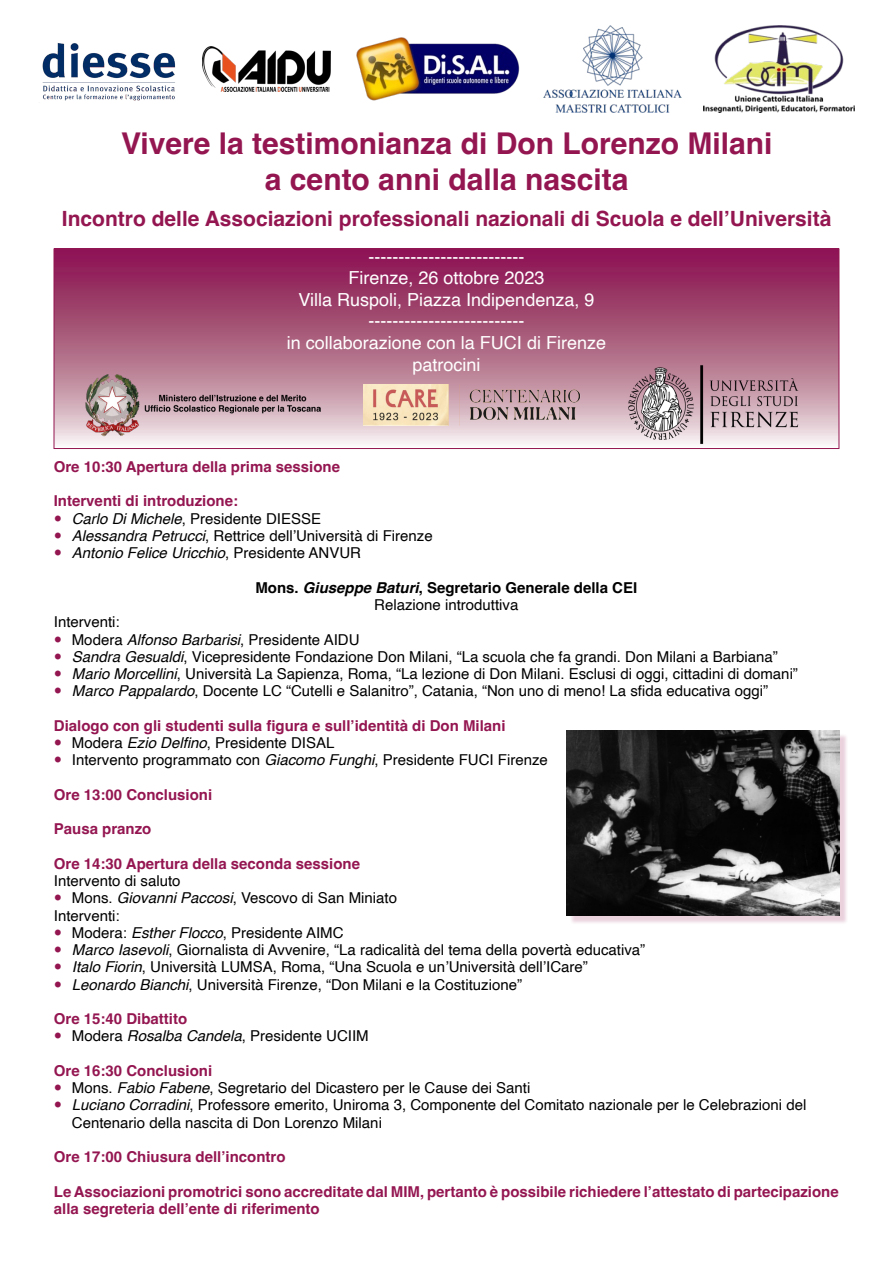
<style>
.page{position:relative;width:893px;height:1263px;background:#fff}
.page>*{position:absolute;margin:0;border:0;box-sizing:border-box;transform-origin:0 0}
.t1{font:700 30px/36px "Helvetica";color:#941651;text-align:center}
.t2{font:700 21px "Helvetica";color:#941651}
.t3{font:18px/21.6px "Helvetica";color:#fff;text-align:center}
.t4{font:15px/17.2px "Helvetica";color:#000}
.t5{font:700 15px/17.2px "Helvetica";color:#941651}
.t6{font:700 15px/17.2px "Helvetica";color:#000;text-align:center}
.s1{font-weight:700;color:#941651}
.s2{font-style:italic}
.s3{font-weight:400}
</style>
<div class="page">
<img style="left:544px;top:25px;width:138px;height:87px">
<img style="left:202px;top:46px;width:129px;height:45px">
<img style="left:356px;top:37px;width:164px;height:63px">
<img style="left:703px;top:25px;width:151px;height:87px">
<img style="left:42px;top:43px;width:134px;height:58px">
<svg style="left:56px;top:251px;width:781px;height:193px;background:#a9597d"></svg>
<div style="left:54px;top:249px;width:785px;height:200px;border:1px solid #941651"></div>
<img style="left:363px;top:385px;width:222px;height:40px">
<img style="left:628px;top:361px;width:181px;height:87px">
<img style="left:84px;top:371px;width:237px;height:68px">
<div style="left:569px;top:733px;width:280px;height:192px;background:#941651;opacity:.2"></div>
<img style="left:566px;top:730px;width:273px;height:185px">
<h1 class="t1" style="left:121px;top:129px;width:653px">Vivere la testimonianza di Don Lorenzo Milani a cento anni dalla nascita</h1>
<h2 class="t2" style="left:62px;top:206px;width:771px">Incontro delle Associazioni professionali nazionali di Scuola e dell’Università</h2>
<p class="t3" style="left:287px;top:246px;width:321px">--------------------------<br>Firenze, 26 ottobre 2023<br>Villa Ruspoli, Piazza Indipendenza, 9 --------------------------<br>in collaborazione con la FUCI di Firenze patrocini</p>
<p class="t5" style="left:54px;top:460px;width:288px">Ore 10:30 Apertura della prima sessione</p>
<p class="t4" style="left:72px;top:493px;width:362px;text-indent:-18px"><span class="s1">Interventi di introduzione:<br></span><span class="s2">Carlo Di Michele</span>, Presidente DIESSE<br><span class="s2">Alessandra Petrucci</span>, Rettrice dell’Università di Firenze <span class="s2">Antonio Felice Uricchio</span>, Presidente ANVUR</p>
<p class="t6" style="left:255px;top:580px;width:383px">Mons. <span class="s2">Giuseppe Baturi</span>, Segretario Generale della CEI<br><span class="s3">Relazione introduttiva</span></p>
<p class="t4" style="left:72px;top:614px;width:728px;text-indent:-18px">Interventi:<br>Modera <span class="s2">Alfonso Barbarisi</span>, Presidente AIDU<br><span class="s2">Sandra Gesualdi</span>, Vicepresidente Fondazione Don Milani, “La scuola che fa grandi. Don Milani a Barbiana” <span class="s2">Mario Morcellini</span>, Università La Sapienza, Roma, “La lezione di Don Milani. Esclusi di oggi, cittadini di domani” <span class="s2">Marco Pappalardo</span>, Docente LC “Cutelli e Salanitro”, Catania, “Non uno di meno! La sfida educativa oggi”</p>
<p class="t4" style="left:72px;top:717px;width:478px;text-indent:-18px"><span class="s1">Dialogo con gli studenti sulla figura e sull’identità di Don Milani<br></span>Modera <span class="s2">Ezio Delfino</span>, Presidente DISAL<br>Intervento programmato con <span class="s2">Giacomo Funghi</span>, Presidente FUCI Firenze</p>
<p class="t5" style="left:54px;top:787px;width:160px">Ore 13:00 Conclusioni</p>
<p class="t5" style="left:54px;top:822px;width:99px">Pausa pranzo</p>
<p class="t5" style="left:54px;top:856px;width:308px">Ore 14:30 Apertura della seconda sessione</p>
<p class="t4" style="left:54px;top:872px;width:128px">Intervento di saluto</p>
<p class="t4" style="left:72px;top:890px;width:327px">Mons. <span class="s2">Giovanni Paccosi</span>, Vescovo di San Miniato</p>
<p class="t4" style="left:54px;top:907px;width:67px">Interventi:</p>
<p class="t4" style="left:72px;top:924px;width:273px">Modera: <span class="s2">Esther Flocco</span>, Presidente AIMC</p>
<p class="t4" style="left:72px;top:941px;width:575px"><span class="s2">Marco Iasevoli</span>, Giornalista di Avvenire, “La radicalità del tema della povertà educativa”</p>
<p class="t4" style="left:72px;top:959px;width:517px"><span class="s2">Italo Fiorin</span>, Università LUMSA, Roma, “Una Scuola e un’Università dell’ICare”</p>
<p class="t4" style="left:72px;top:976px;width:452px"><span class="s2">Leonardo Bianchi</span>, Università Firenze, “Don Milani e la Costituzione”</p>
<p class="t4" style="left:72px;top:1010px;width:298px;text-indent:-18px"><span class="s1">Ore 15:40 Dibattito<br></span>Modera <span class="s2">Rosalba Candela</span>, Presidente UCIIM</p>
<p class="t4" style="left:72px;top:1062px;width:736px;text-indent:-18px"><span class="s1">Ore 16:30 Conclusioni<br></span>Mons. <span class="s2">Fabio Fabene</span>, Segretario del Dicastero per le Cause dei Santi<br><span class="s2">Luciano Corradini</span>, Professore emerito, Uniroma 3, Componente del Comitato nazionale per le Celebrazioni del Centenario della nascita di Don Lorenzo Milani</p>
<p class="t5" style="left:54px;top:1150px;width:233px">Ore 17:00 Chiusura dell’incontro</p>
<p class="t5" style="left:54px;top:1184px;width:786px">Le Associazioni promotrici sono accreditate dal MIM, pertanto è possibile richiedere l’attestato di partecipazione alla segreteria dell’ente di riferimento</p>
</div>
